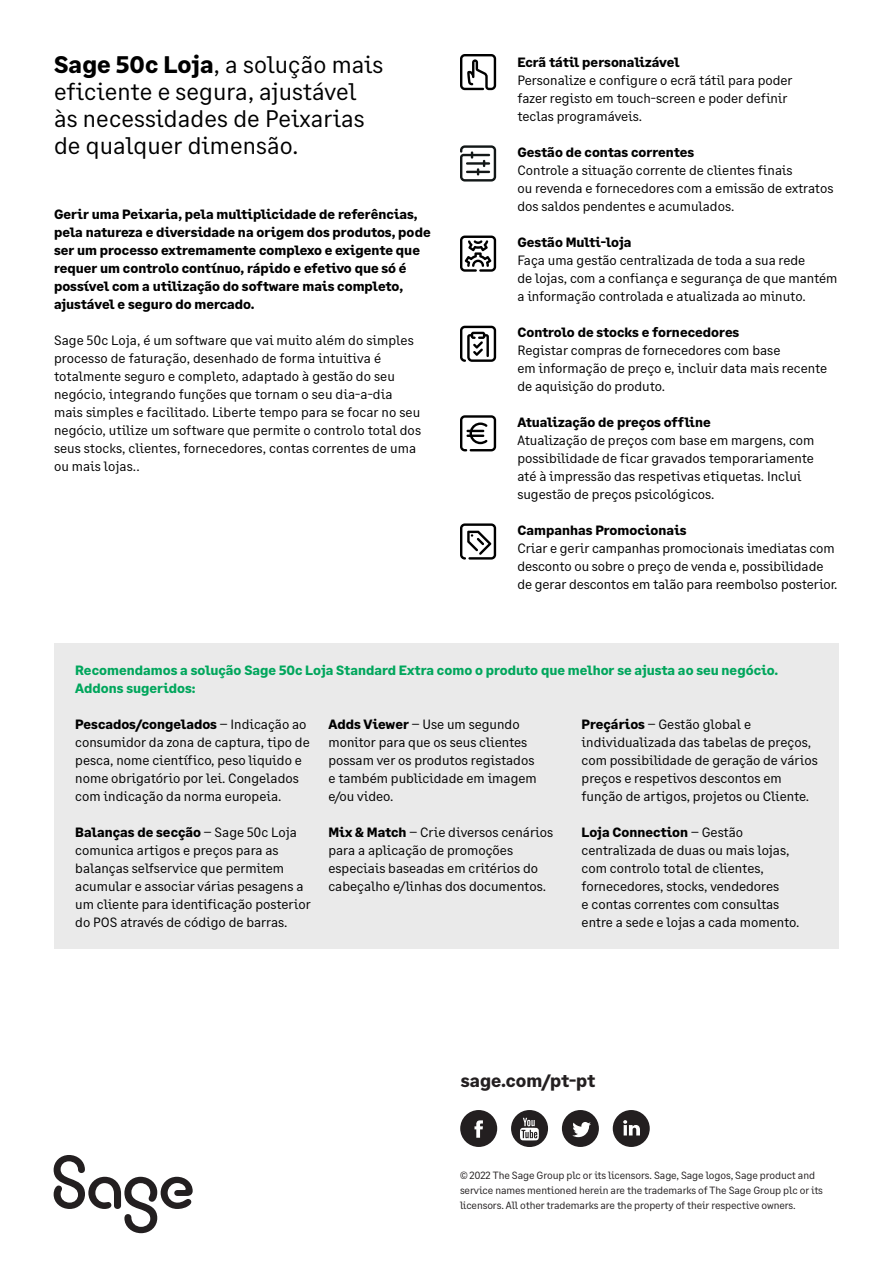
<style>
.page{position:relative;width:893px;height:1263px;background:#fff}
.page>*{position:absolute;margin:0;border:0;box-sizing:border-box;transform-origin:0 0}
.Heading_2{font:24px/27px "Sage Text";letter-spacing:.005em;color:#000}
.Document_Label{font:700 18px "Sage Text";color:#231f20}
.Body{font:13.5px/18px "Sage Text";color:#000}
.Body-2{font:700 13.5px/18px "Sage Text";color:#000}
.Body-3{font:700 13.5px "Sage Text";color:#00a65c}
.t1{font:10.5px/15px "Sage Text";letter-spacing:-.01em;color:#231f20}
.s1{font-weight:700}
</style>
<div class="page">
<svg style="left:54px;top:1155px;width:139px;height:78px"></svg>
<div style="left:54px;top:643px;width:785px;height:305px;background:#eaeaea"></div>
<svg style="left:460px;top:1110px;width:37px;height:37px"></svg>
<svg style="left:511px;top:1110px;width:37px;height:37px"></svg>
<svg style="left:562px;top:1110px;width:37px;height:37px"></svg>
<svg style="left:613px;top:1110px;width:37px;height:37px"></svg>
<svg style="left:460px;top:523px;width:36px;height:37px"></svg>
<svg style="left:460px;top:415px;width:36px;height:36px"></svg>
<svg style="left:460px;top:236px;width:36px;height:36px"></svg>
<svg style="left:460px;top:326px;width:36px;height:36px"></svg>
<svg style="left:460px;top:54px;width:36px;height:36px"></svg>
<svg style="left:460px;top:145px;width:36px;height:37px"></svg>
<p class="Heading_2" style="left:54px;top:52px;width:331px"><span class="s1">Sage 50c Loja</span>, a solução mais eficiente e segura, ajustável às necessidades de Peixarias de qualquer dimensão.</p>
<p class="Body-2" style="left:54px;top:206px;width:378px">Gerir uma Peixaria, pela multiplicidade de referências, pela natureza e diversidade na origem dos produtos, pode ser um processo extremamente complexo e exigente que requer um controlo contínuo, rápido e efetivo que só é possível com a utilização do software mais completo, ajustável e seguro do mercado.</p>
<p class="Body" style="left:54px;top:332px;width:369px">Sage 50c Loja, é um software que vai muito além do simples processo de faturação, desenhado de forma intuitiva é totalmente seguro e completo, adaptado à gestão do seu negócio, integrando funções que tornam o seu dia-a-dia mais simples e facilitado. Liberte tempo para se focar no seu negócio, utilize um software que permite o controlo total dos seus stocks, clientes, fornecedores, contas correntes de uma ou mais lojas..</p>
<p class="Body-2" style="left:517px;top:53px;width:164px">Ecrã tátil personalizável</p>
<p class="Body" style="left:517px;top:71px;width:277px">Personalize e configure o ecrã tátil para poder fazer registo em touch-screen e poder definir teclas programáveis.</p>
<p class="Body-2" style="left:517px;top:143px;width:178px">Gestão de contas correntes</p>
<p class="Body" style="left:517px;top:161px;width:318px">Controle a situação corrente de clientes finais<br>ou revenda e fornecedores com a emissão de extratos dos saldos pendentes e acumulados.</p>
<p class="Body-2" style="left:517px;top:233px;width:116px">Gestão Multi-loja</p>
<p class="Body" style="left:517px;top:251px;width:322px">Faça uma gestão centralizada de toda a sua rede<br>de lojas, com a confiança e segurança de que mantém a informação controlada e atualizada ao minuto.</p>
<p class="Body-2" style="left:517px;top:323px;width:223px">Controlo de stocks e fornecedores</p>
<p class="Body" style="left:517px;top:341px;width:311px">Registar compras de fornecedores com base<br>em informação de preço e, incluir data mais recente de aquisição do produto.</p>
<p class="Body-2" style="left:517px;top:413px;width:195px">Atualização de preços offline</p>
<p class="Body" style="left:517px;top:431px;width:299px">Atualização de preços com base em margens, com possibilidade de ficar gravados temporariamente até à impressão das respetivas etiquetas. Inclui sugestão de preços psicológicos.</p>
<p class="Body-2" style="left:517px;top:521px;width:171px">Campanhas Promocionais</p>
<p class="Body" style="left:517px;top:539px;width:321px">Criar e gerir campanhas promocionais imediatas com desconto ou sobre o preço de venda e, possibilidade de gerar descontos em talão para reembolso posterior.</p>
<p class="Body-3" style="left:75px;top:662px;width:704px">Recomendamos a solução Sage 50c Loja Standard Extra como o produto que melhor se ajusta ao seu negócio.</p>
<p class="Body-3" style="left:75px;top:680px;width:122px">Addons sugeridos:</p>
<p class="Body" style="left:75px;top:715px;width:236px"><span class="s1">Pescados/congelados</span> – Indicação ao consumidor da zona de captura, tipo de pesca, nome científico, peso liquido e nome obrigatório por lei. Congelados com indicação da norma europeia.</p>
<p class="Body" style="left:75px;top:823px;width:237px"><span class="s1">Balanças de secção</span> – Sage 50c Loja comunica artigos e preços para as balanças selfservice que permitem acumular e associar várias pesagens a um cliente para identificação posterior do POS através de código de barras.</p>
<p class="Body" style="left:328px;top:715px;width:210px"><span class="s1">Adds Viewer</span> – Use um segundo monitor para que os seus clientes possam ver os produtos registados e também publicidade em imagem e/ou video.</p>
<p class="Body" style="left:328px;top:823px;width:226px"><span class="s1">Mix &amp; Match</span> – Crie diversos cenários para a aplicação de promoções especiais baseadas em critérios do cabeçalho e/linhas dos documentos.</p>
<p class="Body" style="left:582px;top:715px;width:238px"><span class="s1">Preçários</span> – Gestão global e individualizada das tabelas de preços, com possibilidade de geração de vários preços e respetivos descontos em função de artigos, projetos ou Cliente.</p>
<p class="Body" style="left:582px;top:823px;width:219px"><span class="s1">Loja Connection</span> – Gestão centralizada de duas ou mais lojas, com controlo total de clientes, fornecedores, stocks, vendedores<br>e contas correntes com consultas entre a sede e lojas a cada momento.</p>
<p class="Document_Label" style="left:461px;top:1069px;width:136px">sage.com/pt-pt</p>
<p class="t1" style="left:460px;top:1168px;width:364px">© 2022 The Sage Group plc or its licensors. Sage, Sage logos, Sage product and service names mentioned herein are the trademarks of The Sage Group plc or its licensors. All other trademarks are the property of their respective owners.</p>
</div>
